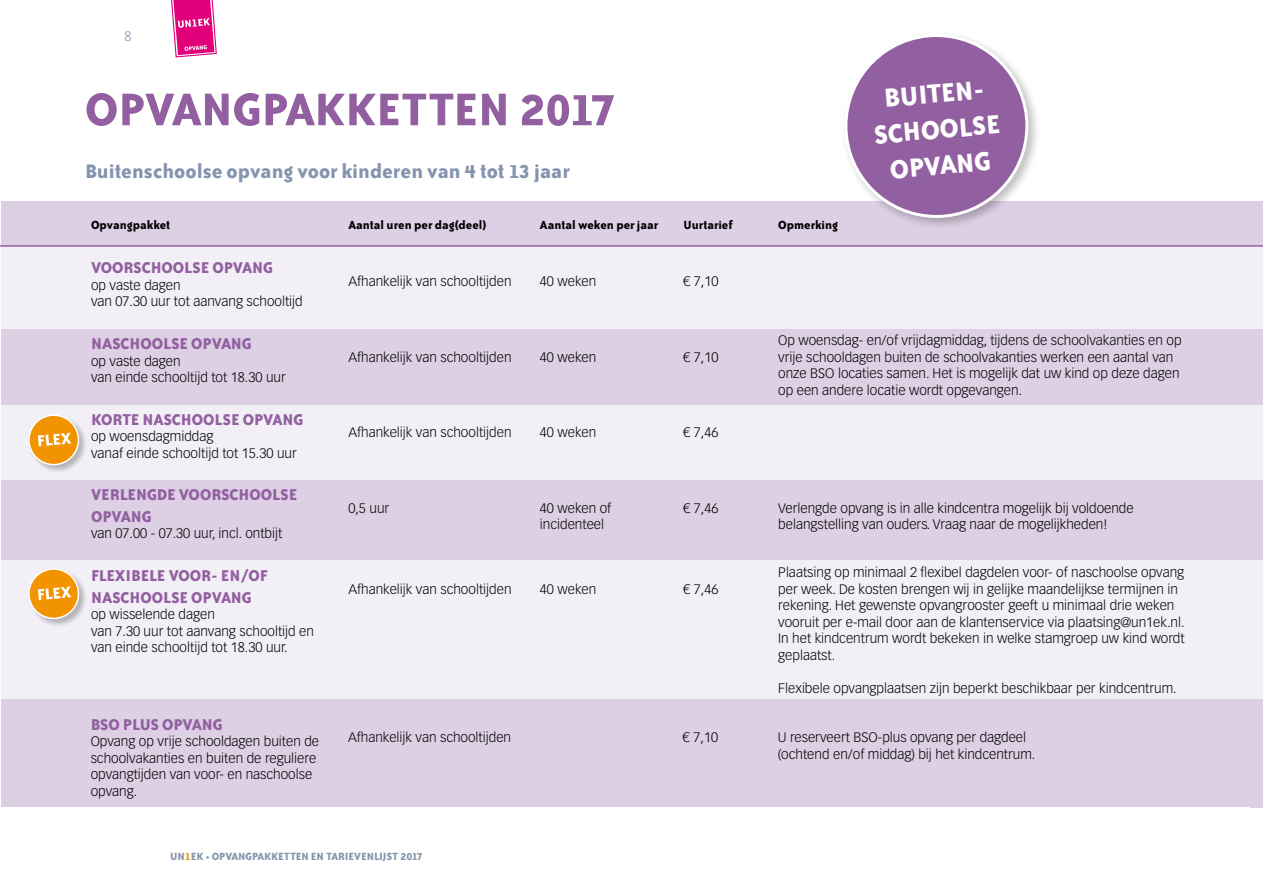
<style>
.page{position:relative;width:1263px;height:893px;background:#fff}
.page>*{position:absolute;margin:0;border:0;box-sizing:border-box;transform-origin:0 0}
.t1{font:700 52.5px "Bailey Sans ITC";letter-spacing:-.02em;color:#9260a0}
.t2{font:700 30px/36px "Bailey Sans ITC";color:#fff;text-align:center}
.t3{font:700 22.5px "Bailey Sans ITC";color:#8594ae}
.t4{font:700 18px/21.6px "Bailey Sans ITC";color:#9260a0}
.t5{font:300 13.5px/16.5px "Vectora LT";color:#000}
.t6{font:700 13.5px "Bailey Sans ITC";color:#000}
.t7{font:300 13.5px "Vectora LT";color:#8594ae}
.t8{font:700 12px "Bailey Sans ITC";color:#8594ae}
.s1{color:#f29400}
</style>
<div class="page">
<svg style="left:171px;top:0;width:46px;height:58px;background:#e9429c"></svg>
<div style="left:1px;top:202px;width:1262px;height:605px;background:#ddcfe4"></div>
<div style="left:1px;top:246px;width:1262px;height:82px;background:#f3eff6"></div>
<div style="left:1px;top:405px;width:1262px;height:74px;background:#f3eff6"></div>
<div style="left:1px;top:560px;width:1262px;height:139px;background:#f3eff6"></div>
<div style="left:840px;top:30px;width:201px;height:200px;background:#000;opacity:.25"></div>
<div style="left:846px;top:36px;width:181px;height:180px;background:#9260a0;border-radius:50%"></div>
<div style="left:28px;top:414px;width:60px;height:59px;background:#000;opacity:.25"></div>
<svg style="left:28px;top:414px;width:52px;height:52px"></svg>
<div style="left:28px;top:568px;width:60px;height:59px;background:#000;opacity:.25"></div>
<svg style="left:28px;top:568px;width:52px;height:52px"></svg>
<hr style="left:0;top:245px;width:1263px;height:2px;background:#9260a0">
<p class="t7" style="left:124px;top:28px;width:9px">8</p>
<h1 class="t1" style="left:85px;top:81px;width:176px">OPVANGPAKKETTEN</h1>
<h1 class="t1" style="left:519px;top:81px;width:98px">2017</h1>
<h3 class="t3" style="left:85px;top:159px;width:486px">BUITENSCHOOLSE OPVANG VOOR KINDEREN VAN 4 TOT 13 JAAR</h3>
<h2 class="t2" style="left:870px;top:81px;width:128px;rotate:-5deg">BUITEN -<br>SCHOOLSE<br>OPVANG</h2>
<p class="t6" style="left:91px;top:218px;width:81px">OPVANGPAKKET</p>
<p class="t6" style="left:348px;top:218px;width:140px">AANTAL UREN PER DAG(DEEL)</p>
<p class="t6" style="left:540px;top:218px;width:120px">AANTAL WEKEN PER JAAR</p>
<p class="t6" style="left:683px;top:218px;width:51px">UURTARIEF</p>
<p class="t6" style="left:778px;top:218px;width:61px">OPMERKING</p>
<h3 class="t4" style="left:91px;top:257px;width:53px">VOORSCHOOLS</h3>
<h3 class="t4" style="left:201px;top:257px;width:72px">E OPVANG</h3>
<p class="t5" style="left:91px;top:277px;width:213px">op vaste dagen<br>van 07.30 uur tot aanvang schooltijd</p>
<p class="t5" style="left:348px;top:273px;width:165px">Afhankelijk van schooltijden</p>
<p class="t5" style="left:540px;top:273px;width:58px">40 weken</p>
<p class="t5" style="left:683px;top:273px;width:37px">€ 7,10</p>
<h3 class="t4" style="left:91px;top:333px;width:32px">NASCHOOLS</h3>
<h3 class="t4" style="left:180px;top:333px;width:72px">E OPVANG</h3>
<p class="t5" style="left:91px;top:353px;width:196px">op vaste dagen<br>van einde schooltijd tot 18.30 uur</p>
<p class="t5" style="left:348px;top:349px;width:165px">Afhankelijk van schooltijden</p>
<p class="t5" style="left:540px;top:349px;width:58px">40 weken</p>
<p class="t5" style="left:683px;top:349px;width:37px">€ 7,10</p>
<p class="t5" style="left:778px;top:332px;width:405px">Op woensdag- en/of vrijdagmiddag, tijdens de schoolvakanties en op vrije schooldagen buiten de schoolvakanties werken een aantal van onze BSO locaties samen. Het is mogelijk dat uw kind op deze dagen op een andere locatie wordt opgevangen.</p>
<h3 class="t4" style="left:91px;top:408px;width:84px">KORTE NASCHOOLS</h3>
<h3 class="t4" style="left:231px;top:408px;width:72px">E OPVANG</h3>
<p class="t5" style="left:91px;top:428px;width:207px">op woensdagmiddag<br>vanaf einde schooltijd tot 15.30 uur</p>
<p class="t5" style="left:348px;top:424px;width:165px">Afhankelijk van schooltijden</p>
<p class="t5" style="left:540px;top:424px;width:58px">40 weken</p>
<p class="t5" style="left:683px;top:424px;width:37px">€ 7,46</p>
<h3 class="t4" style="left:91px;top:484px;width:141px">VERLENGDE VOORSCHOOLS</h3>
<h3 class="t4" style="left:289px;top:484px;width:10px">E</h3>
<h3 class="t4" style="left:91px;top:505px;width:60px">OPVANG</h3>
<p class="t5" style="left:91px;top:526px;width:193px">van 07.00 - 07.30 uur, incl. ontbijt</p>
<p class="t5" style="left:348px;top:500px;width:42px">0,5 uur</p>
<p class="t5" style="left:540px;top:500px;width:73px">40 weken of incidenteel</p>
<p class="t5" style="left:683px;top:500px;width:37px">€ 7,46</p>
<p class="t5" style="left:778px;top:500px;width:357px">Verlengde opvang is in alle kindcentra mogelijk bij voldoende belangstelling van ouders. Vraag naar de mogelijkheden!</p>
<h3 class="t4" style="left:91px;top:565px;width:178px">FLEXIBELE VOOR- EN/OF<br>NASCHOOLS</h3>
<h3 class="t4" style="left:180px;top:586px;width:72px">E OPVANG</h3>
<p class="t5" style="left:91px;top:606px;width:224px">op wisselende dagen<br>van 7.30 uur tot aanvang schooltijd en van einde schooltijd tot 18.30 uur.</p>
<p class="t5" style="left:348px;top:581px;width:165px">Afhankelijk van schooltijden</p>
<p class="t5" style="left:540px;top:581px;width:58px">40 weken</p>
<p class="t5" style="left:683px;top:581px;width:37px">€ 7,46</p>
<p class="t5" style="left:778px;top:564px;width:408px">Plaatsing op minimaal 2 flexibel dagdelen voor- of naschoolse opvang per week. De kosten brengen wij in gelijke maandelijkse termijnen in rekening. Het gewenste opvangrooster geeft u minimaal drie weken vooruit per e-mail door aan de klantenservice via plaatsing@un1ek.nl.<br>In het kindcentrum wordt bekeken in welke stamgroep uw kind wordt geplaatst.</p>
<p class="t5" style="left:778px;top:680px;width:400px">Flexibele opvangplaatsen zijn beperkt beschikbaar per kindcentrum.</p>
<h3 class="t4" style="left:91px;top:713px;width:131px">BSO PLUS OPVANG</h3>
<p class="t5" style="left:91px;top:733px;width:230px">Opvang op vrije schooldagen buiten de schoolvakanties en buiten de reguliere opvangtijden van voor- en naschoolse opvang.</p>
<p class="t5" style="left:348px;top:729px;width:165px">Afhankelijk van schooltijden</p>
<p class="t5" style="left:683px;top:729px;width:37px">€ 7,10</p>
<p class="t5" style="left:778px;top:729px;width:259px">U reserveert BSO-plus opvang per dagdeel (ochtend en/of middag) bij het kindcentrum.</p>
<p class="t8" style="left:170px;top:850px;width:254px">UN <span class="s1">1</span>EK • OPVANGPAKKETTEN EN TARIEVENLIJST 2017</p>
</div>
